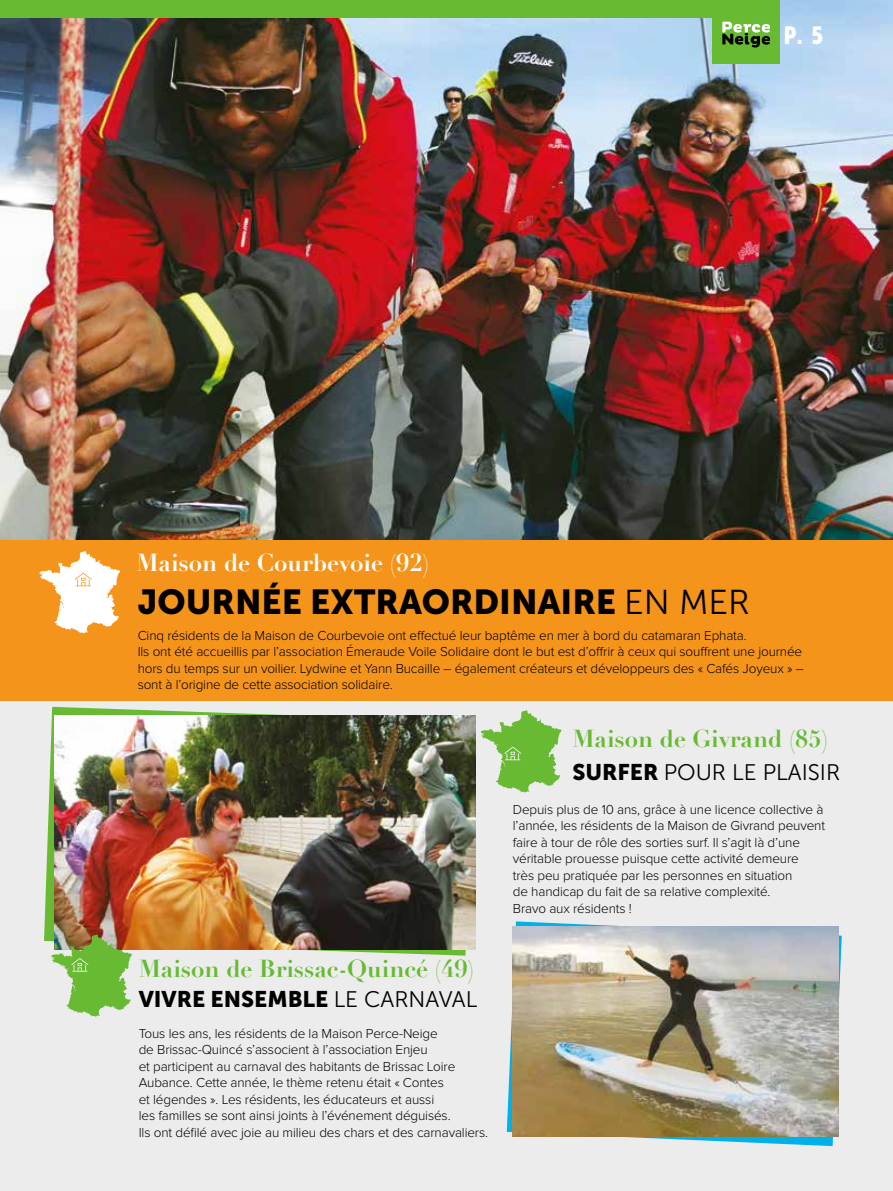
<style>
.page{position:relative;width:893px;height:1191px;background:#fff}
.page>*{position:absolute;margin:0;border:0;box-sizing:border-box;transform-origin:0 0}
.t1{font:34.5px "Museo Sans 900";color:#000}
.t2{font:24.6px "Museo Sans Cond 900";color:#fff}
.t3{font:700 24px "Didot";color:#67ba32}
.t4{font:700 24px "Didot";color:#fff}
.t5{font:22.5px "Museo Sans 900";color:#000}
.t6{font:22.5px "Museo Sans 300";color:#000}
.t7{font:300 13.5px/16.5px "Proxima Nova";letter-spacing:-.01em;color:#000}
.s1{font-family:"Museo Sans 300"}
.s2{font-family:"Museo Sans 900"}
</style>
<div class="page">
<img style="left:0;top:0;width:893px;height:540px">
<div style="left:0;top:0;width:722px;height:17px;background:#67ba32"></div>
<div style="left:712px;top:0;width:68px;height:64px;background:#67ba32"></div>
<svg style="left:722px;top:22px;width:48px;height:25px"></svg>
<div style="left:0;top:699px;width:893px;height:492px;background:#ececec"></div>
<svg style="left:44px;top:707px;width:430px;height:248px"></svg>
<img style="left:54px;top:715px;width:422px;height:234px">
<svg style="left:507px;top:921px;width:335px;height:225px"></svg>
<img style="left:513px;top:926px;width:326px;height:211px">
<svg style="left:51px;top:934px;width:81px;height:82px"></svg>
<svg style="left:481px;top:710px;width:81px;height:82px"></svg>
<div style="left:0;top:540px;width:893px;height:160px;background:#f5941b"></div>
<svg style="left:39px;top:551px;width:81px;height:82px"></svg>
<h2 class="t2" style="left:784px;top:21px;width:41px">P. 5</h2>
<h3 class="t4" style="left:136px;top:547px;width:294px">Maison de Courbevoie (92)</h3>
<h1 class="t1" style="left:138px;top:582px;width:614px">JOURNÉE EXTRAORDINAIRE <span class="s1">EN MER</span></h1>
<p class="t7" style="left:138px;top:627px;width:667px">Cinq résidents de la Maison de Courbevoie ont effectué leur baptême en mer à bord du catamaran Ephata.<br>Ils ont été accueillis par l’association Émeraude Voile Solidaire dont le but est d’offrir à ceux qui souffrent une journée hors du temps sur un voilier. Lydwine et Yann Bucaille – également créateurs et développeurs des « Cafés Joyeux » – sont à l’origine de cette association solidaire.</p>
<h3 class="t3" style="left:572px;top:724px;width:257px">Maison de Givrand (85)</h3>
<h3 class="t6" style="left:572px;top:760px;width:269px"><span class="s2">SURFER</span> POUR LE PLAISIR</h3>
<h3 class="t3" style="left:139px;top:953px;width:337px">Maison de Brissac-Quincé (49)</h3>
<h3 class="t5" style="left:139px;top:986px;width:340px">VIVRE ENSEMBLE <span class="s1">LE CARNAVAL</span></h3>
<p class="t7" style="left:139px;top:1025px;width:351px">Tous les ans, les résidents de la Maison Perce-Neige<br>de Brissac-Quincé s’associent à l’association Enjeu<br>et participent au carnaval des habitants de Brissac Loire Aubance. Cette année, le thème retenu était « Contes<br>et légendes ». Les résidents, les éducateurs et aussi<br>les familles se sont ainsi joints à l’événement déguisés.<br>Ils ont défilé avec joie au milieu des chars et des carnavaliers.</p>
<p class="t7" style="left:513px;top:801px;width:314px">Depuis plus de 10 ans, grâce à une licence collective à l’année, les résidents de la Maison de Givrand peuvent faire à tour de rôle des sorties surf. Il s’agit là d’une véritable prouesse puisque cette activité demeure<br>très peu pratiquée par les personnes en situation<br>de handicap du fait de sa relative complexité.<br>Bravo aux résidents !</p>
</div>
